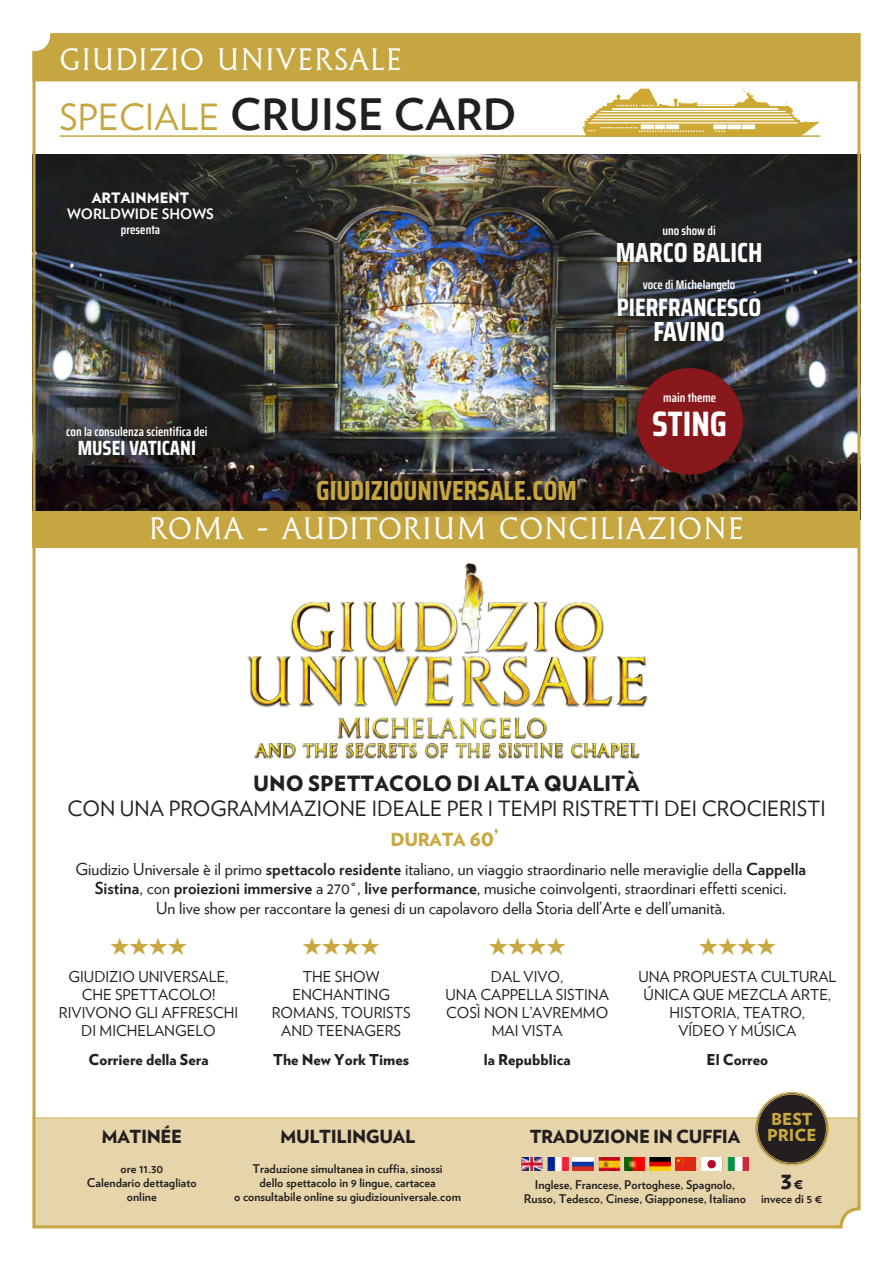
<style>
.page{position:relative;width:893px;height:1263px;background:#fff}
.page>*{position:absolute;margin:0;border:0;box-sizing:border-box;transform-origin:0 0}
.t1{font:700 43.2px "Verlag";letter-spacing:.01em;color:#231f20}
.t2{font:700 35.4px "Saira Condensed";color:#fff}
.t3{font:700 27.6px "Saira Condensed";color:#c6a641}
.t4{font:700 27.6px "Saira Condensed";color:#fff}
.t5{font:27px "Cenotaph Titling";color:#fff}
.t6{font:700 25.35px "Saira Condensed";color:#fff}
.t7{font:900 24px "Verlag";color:#231f20}
.t8{font:21.45px "Apple Gothic";color:#c8a842}
.t9{font:21px "Verlag";color:#231f20}
.t10{font:900 21px "Verlag";color:#231f20}
.t11{font:700 20.55px "Saira Condensed";color:#fff}
.t12{font:900 18px "Verlag";letter-spacing:-.02em;color:#231f20}
.t13{font:900 18px "Verlag";letter-spacing:-.02em;color:#c8a842}
.t14{font:16.5px/19.8px "Verlag";color:#231f20;text-align:center}
.t15{font:900 16.5px/16.5px "Verlag";color:#c8a842}
.t16{font:15px/18px "Verlag";color:#231f20}
.t17{font:900 15px "Verlag";color:#231f20}
.t18{font:700 14.25px "Verlag";color:#fff}
.t19{font:900 14.25px "Verlag";color:#fff}
.t20{font:600 12.6px "Saira Condensed";color:#fff}
.t21{font:700 12px/14.4px "Verlag";color:#231f20;text-align:center}
.s1{font-weight:400;font-size:36px;color:#c6a641}
.s2{font-size:22.5px}
.s3{font-weight:700}
.s4{font-size:15px}
</style>
<div class="page">
<img style="left:32px;top:83px;width:829px;height:1146px">
<div style="left:32px;top:33px;width:829px;height:50px;background:#c6a641"></div>
<svg style="left:583px;top:89px;width:237px;height:46px"></svg>
<hr style="left:60px;top:135px;width:760px;height:2px;background:#c6a641">
<p class="t5" style="left:60px;top:41px;width:344px">GIUDIZIO UNIVERSALE</p>
<p class="t1" style="left:60px;top:81px;width:459px"><span class="s1">SPECIALE</span> CRUISE CARD</p>
<p class="t19" style="left:92px;top:186px;width:99px">ARTAINMENT</p>
<p class="t18" style="left:67px;top:202px;width:148px">WORLDWIDE SHOWS</p>
<p class="t20" style="left:121px;top:220px;width:41px">presenta</p>
<p class="t20" style="left:66px;top:422px;width:143px">con la consulenza scientifica dei</p>
<p class="t11" style="left:78px;top:432px;width:120px">MUSEI VATICANI</p>
<p class="t3" style="left:316px;top:470px;width:262px">GIUDIZIOUNIVERSALE.COM</p>
<p class="t20" style="left:662px;top:221px;width:55px">uno show di</p>
<p class="t4" style="left:616px;top:231px;width:148px">MARCO BALICH</p>
<p class="t20" style="left:643px;top:275px;width:94px">voce di Michelangelo</p>
<p class="t6" style="left:617px;top:288px;width:146px">PIERFRANCESCO</p>
<p class="t4" style="left:653px;top:310px;width:73px">FAVINO</p>
<p class="t20" style="left:663px;top:388px;width:54px">main theme</p>
<p class="t2" style="left:652px;top:396px;width:76px">STING</p>
<p class="t5" style="left:149px;top:511px;width:597px">ROMA - AUDITORIUM CONCILIAZIONE</p>
<p class="t10" style="left:253px;top:766px;width:388px">UNO SPETTACOLO DI ALTA QUALITÀ</p>
<p class="t9" style="left:67px;top:792px;width:760px">CON UNA PROGRAMMAZIONE IDEALE PER I TEMPI RISTRETTI DEI CROCIERISTI</p>
<p class="t13" style="left:390px;top:824px;width:109px">DURATA <span class="s2">60’</span></p>
<p class="t14" style="left:75px;top:858px;width:732px">Giudizio Universale è il primo <span class="s3">spettacolo residente</span> italiano, un viaggio straordinario nelle meraviglie della <span class="s3">Cappella<br>Sistina</span>, con <span class="s3">proiezioni immersive</span> a 270°, <span class="s3">live performance</span>, musiche coinvolgenti, straordinari effetti scenici.</p>
<p class="t14" style="left:156px;top:897px;width:571px">Un live show per raccontare la genesi di un capolavoro della Storia dell’Arte e dell’umanità.</p>
<p class="t8" style="left:110px;top:934px;width:79px">★★★★</p>
<p class="t16" style="left:69px;top:967px;width:162px">GIUDIZIO UNIVERSALE,</p>
<p class="t16" style="left:82px;top:985px;width:135px">CHE SPETTACOLO!</p>
<p class="t16" style="left:59px;top:1003px;width:181px">RIVIVONO GLI AFFRESCHI</p>
<p class="t16" style="left:81px;top:1021px;width:136px">DI MICHELANGELO</p>
<p class="t17" style="left:89px;top:1047px;width:121px">Corriere della Sera</p>
<p class="t8" style="left:303px;top:934px;width:79px">★★★★</p>
<p class="t16" style="left:303px;top:967px;width:78px">THE SHOW</p>
<p class="t16" style="left:292px;top:985px;width:99px">ENCHANTING</p>
<p class="t16" style="left:272px;top:1003px;width:140px">ROMANS, TOURISTS</p>
<p class="t16" style="left:281px;top:1021px;width:121px">AND TEENAGERS</p>
<p class="t17" style="left:273px;top:1047px;width:137px">The New York Times</p>
<p class="t8" style="left:489px;top:934px;width:79px">★★★★</p>
<p class="t16" style="left:491px;top:967px;width:74px">DAL VIVO,</p>
<p class="t16" style="left:446px;top:985px;width:165px">UNA CAPPELLA SISTINA<br>COSÌ NON L’AVREMMO</p>
<p class="t16" style="left:492px;top:1021px;width:73px">MAI VISTA</p>
<p class="t17" style="left:484px;top:1047px;width:88px">la Repubblica</p>
<p class="t8" style="left:699px;top:934px;width:79px">★★★★</p>
<p class="t16" style="left:638px;top:967px;width:200px">UNA PROPUESTA CULTURAL</p>
<p class="t16" style="left:644px;top:985px;width:189px;text-align:center">ÚNICA QUE MEZCLA ARTE,<br>HISTORIA, TEATRO,</p>
<p class="t16" style="left:678px;top:1021px;width:119px">VÍDEO Y MÚSICA</p>
<p class="t17" style="left:707px;top:1047px;width:63px">El Correo</p>
<p class="t12" style="left:101px;top:1122px;width:83px">MATINÉE</p>
<p class="t21" style="left:87px;top:1160px;width:111px">ore 11.30<br>Calendario dettagliato online</p>
<p class="t12" style="left:280px;top:1122px;width:137px">MULTILINGUAL</p>
<p class="t12" style="left:530px;top:1122px;width:212px">TRADUZIONE IN CUFFIA</p>
<p class="t21" style="left:252px;top:1160px;width:192px">Traduzione simultanea in cuffia, sinossi</p>
<p class="t21" style="left:260px;top:1175px;width:178px">dello spettacolo in 9 lingue, cartacea</p>
<p class="t21" style="left:234px;top:1189px;width:228px">o consultabile online su giudiziouniversale.com</p>
<p class="t21" style="left:535px;top:1177px;width:202px">Inglese, Francese, Portoghese, Spagnolo,</p>
<p class="t21" style="left:524px;top:1191px;width:223px">Russo, Tedesco, Cinese, Giapponese, Italiano</p>
<p class="t15" style="left:767px;top:1109px;width:51px">BEST<br>PRICE</p>
<p class="t7" style="left:780px;top:1160px;width:25px">3<span class="s4">€</span></p>
<p class="t21" style="left:761px;top:1191px;width:63px">invece di 5 €</p>
</div>
